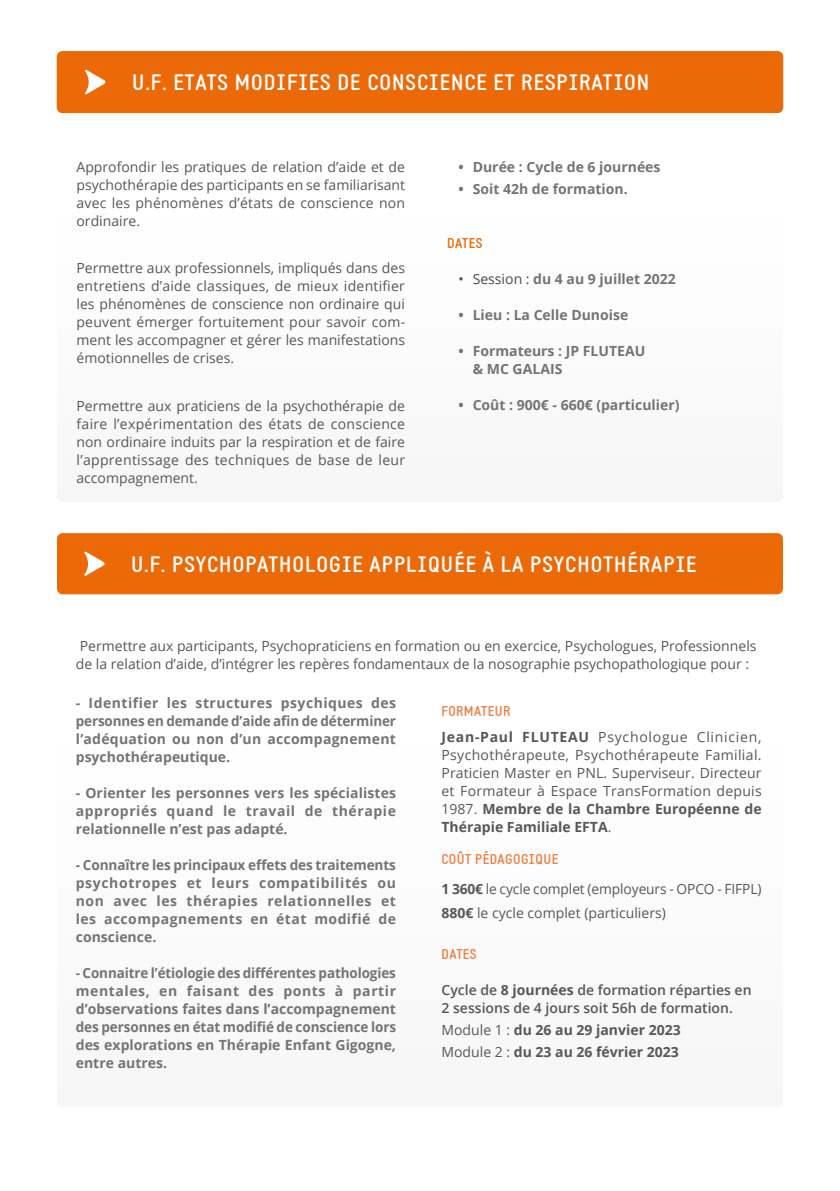
<style>
.page{position:relative;width:840px;height:1191px;background:#fff}
.page>*{position:absolute;margin:0;border:0;box-sizing:border-box;transform-origin:0 0}
.t1{font:700 22px "Static";letter-spacing:.04em;color:#fff}
.t2{font:14px/18px "Open Sans";color:#575756;text-align:justify}
.t3{font:700 14px/18px "Open Sans";color:#757474;text-align:justify}
.t4{font:700 14px/18px "Open Sans";color:#757474;text-align:justify;scale:.96 1}
.t5{font:600 14px/18px "Open Sans";color:#575756}
.t6{font:700 14px/22px "Open Sans";color:#575756}
.t7{font:700 14px "Static";letter-spacing:.025em;color:#ee7f43}
.t8{font:700 14px "Static";letter-spacing:.025em;color:#ec6907}
.s1{font-weight:400;color:#4a4a49}
.s2{font-weight:700}
.s3{font-weight:400}
</style>
<div class="page">
<div style="left:57px;top:533px;width:725px;height:61px;background:#ec6907;border-radius:6px"></div>
<svg style="left:84px;top:551px;width:20px;height:25px"></svg>
<div style="left:57px;top:51px;width:725px;height:62px;background:#ec6907;border-radius:6px"></div>
<svg style="left:85px;top:70px;width:20px;height:24px"></svg>
<h1 class="t1" style="left:132px;top:69px;width:518px">U.F. ETATS MODIFIES DE CONSCIENCE ET RESPIRATION</h1>
<p class="t2" style="left:76px;top:157px;width:330px">Approfondir les pratiques de relation d’aide et de psychothérapie des participants en se familiarisant avec les phénomènes d’états de conscience non ordinaire.</p>
<p class="t2" style="left:76px;top:259px;width:330px">Permettre aux professionnels, impliqués dans des entretiens d’aide classiques, de mieux identifier les phénomènes de conscience non ordinaire qui peuvent émerger fortuitement pour savoir com&shy;ment les accompagner et gérer les manifestations émotionnelles de crises.</p>
<p class="t2" style="left:76px;top:396px;width:330px">Permettre aux praticiens de la psychothérapie de faire l’expérimentation des états de conscience non ordinaire induits par la respiration et de faire l’apprentissage des techniques de base de leur accompagnement.</p>
<p class="t3" style="left:458px;top:157px;width:203px">• Durée : Cycle de 6 journées</p>
<p class="t3" style="left:458px;top:179px;width:170px">• Soit 42h de formation.</p>
<p class="t8" style="left:447px;top:234px;width:37px">DATES</p>
<p class="t3" style="left:458px;top:269px;width:219px"><span class="s1">• Session :</span> du 4 au 9 juillet 2022</p>
<p class="t3" style="left:458px;top:305px;width:171px">• Lieu : La Celle Dunoise</p>
<p class="t3" style="left:472px;top:341px;width:174px;text-indent:-14px">• Formateurs : JP FLUTEAU &amp; MC GALAIS</p>
<p class="t3" style="left:458px;top:395px;width:222px">• Coût : 900€ - 660€ (particulier)</p>
<h1 class="t1" style="left:131px;top:551px;width:566px">U.F. PSYCHOPATHOLOGIE APPLIQUÉE À LA PSYCHOTHÉRAPIE</h1>
<p class="t2" style="left:76px;top:637px;width:682px">Permettre aux participants, Psychopraticiens en formation ou en exercice, Psychologues, Professionnels de la relation d’aide, d’intégrer les repères fondamentaux de la nosographie psychopathologique pour :</p>
<p class="t3" style="left:76px;top:694px;width:321px">- Identifier les structures psychiques des personnes en demande d’aide afin de déterminer l’adéquation ou non d’un accompagnement psychothérapeutique.</p>
<p class="t3" style="left:76px;top:784px;width:321px">- Orienter les personnes vers les spécialistes appropriés quand le travail de thérapie relationnelle n’est pas adapté.</p>
<p class="t3" style="left:76px;top:856px;width:321px">- Connaître les principaux effets des traitements psychotropes et leurs compatibilités ou non avec les thérapies relationnelles et les accompagnements en état modifié de conscience.</p>
<p class="t4" style="left:76px;top:964px;width:335px">- Connaitre l’étiologie des différentes pathologies mentales, en faisant des ponts à partir d’observations faites dans l’accompagnement des personnes en état modifié de conscience lors des explorations en Thérapie Enfant Gigogne, entre autres.</p>
<p class="t7" style="left:441px;top:703px;width:70px">FORMATEUR</p>
<p class="t2" style="left:441px;top:727px;width:321px"><span class="s2">Jean-Paul FLUTEAU</span> Psychologue Clinicien, Psychothérapeute, Psychothérapeute Familial.<br>Praticien Master en PNL. Superviseur. Directeur et Formateur à Espace TransFormation depuis 1987. <span class="s2">Membre de la Chambre Européenne de Thérapie Familiale EFTA</span>.</p>
<p class="t7" style="left:441px;top:850px;width:118px">COÛT PÉDAGOGIQUE</p>
<p class="t2" style="left:441px;top:876px;width:321px;line-height:23.6px"><span class="s2">1 360€</span> le cycle complet (employeurs - OPCO - FIFPL)<br><span class="s2">880€</span> le cycle complet (particuliers)</p>
<p class="t7" style="left:441px;top:946px;width:37px">DATES</p>
<p class="t5" style="left:441px;top:980px;width:311px">Cycle de <span class="s2">8 journées</span> de formation réparties en<br>2 sessions de 4 jours soit 56h de formation.</p>
<p class="t6" style="left:441px;top:1018px;width:240px"><span class="s3">Module 1 :</span> du 26 au 29 janvier 2023<br><span class="s3">Module 2 :</span> du 23 au 26 février 2023</p>
</div>
